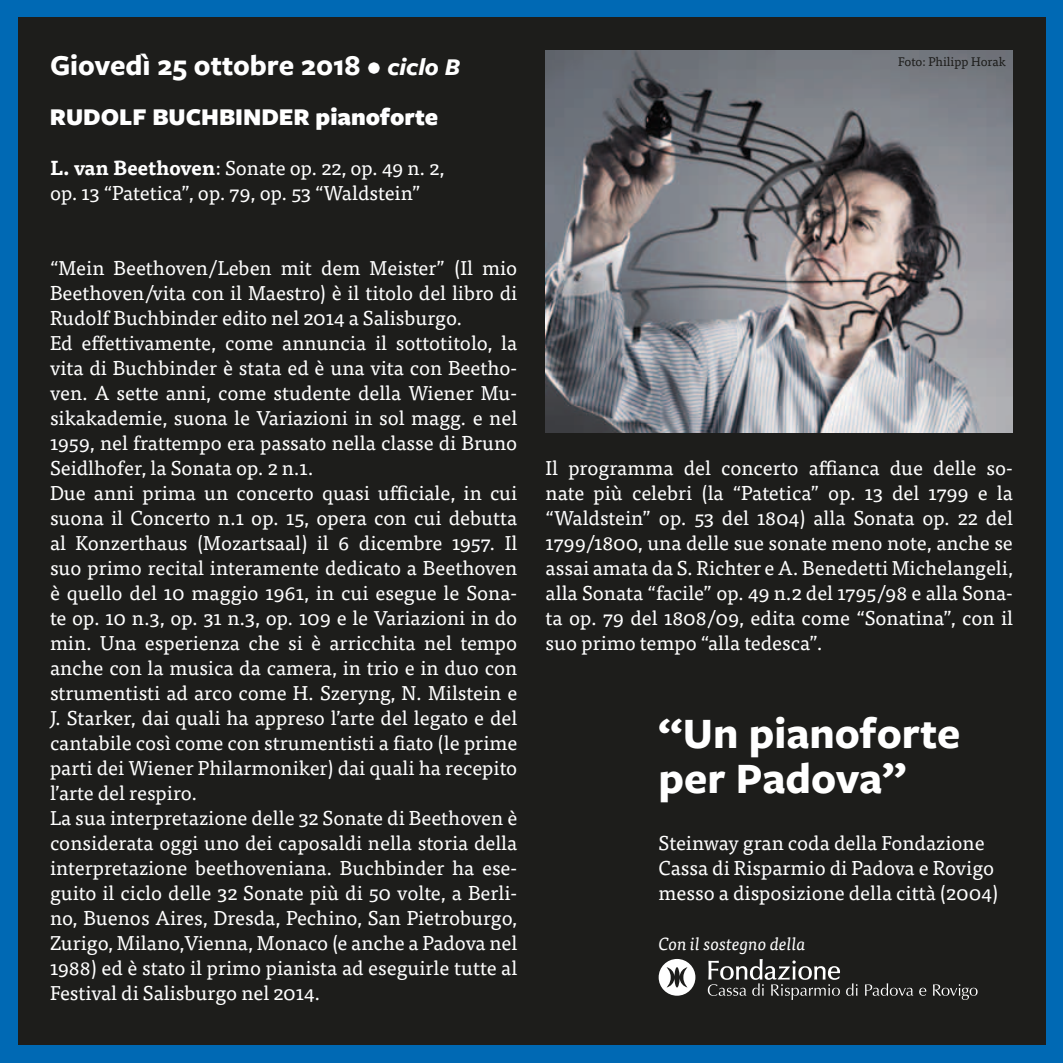
<style>
.page{position:relative;width:1063px;height:1063px;background:#fff}
.page>*{position:absolute;margin:0;border:0;box-sizing:border-box;transform-origin:0 0}
.t1{font:700 45px/45px "Freight Sans Pro";color:#fff}
.t2{font:700 30px "Freight Sans Pro";color:#fff}
.t3{font:900 25px "Freight Sans Pro";color:#fff}
.t4{font:20px/25px "Tisa Pro";color:#fff}
.t5{font:italic 17.5px "Tisa Pro";color:#fff}
.t6{font:12.5px "Tisa Pro";color:#1d1d1b}
.s1{font-style:italic;font-size:25px}
.s2{font-weight:700}
</style>
<div class="page">
<div style="left:0;top:0;width:1063px;height:1063px;background:linear-gradient(to right,#0069b4,#0069b4)"></div>
<div style="left:18px;top:18px;width:1027px;height:1027px;background:#1d1d1b"></div>
<svg style="left:659px;top:959px;width:36px;height:37px"></svg>
<svg style="left:708px;top:959px;width:132px;height:41px"></svg>
<svg style="left:846px;top:983px;width:12px;height:13px"></svg>
<svg style="left:865px;top:983px;width:48px;height:13px"></svg>
<svg style="left:919px;top:988px;width:7px;height:8px"></svg>
<svg style="left:933px;top:984px;width:45px;height:16px"></svg>
<img style="left:546px;top:50px;width:467px;height:383px">
<h2 class="t2" style="left:50px;top:45px;width:412px">Giovedì 25 ottobre 2018 • <span class="s1">ciclo B</span></h2>
<p class="t3" style="left:50px;top:99px;width:390px">RUDOLF BUCHBINDER PIANOFORTE</p>
<p class="t4" style="left:50px;top:154px;width:396px"><span class="s2">L. van Beethoven</span>: Sonate op. 22, op. 49 n. 2, op. 13 “Patetica”, op. 79, op. 53 “Waldstein”</p>
<p class="t4" style="left:50px;top:254px;width:469px">“Mein Beethoven/Leben mit dem Meister” (Il mio Beethoven/vita con il Maestro) è il titolo del libro di Rudolf Buchbinder edito nel 2014 a Salisburgo.<br>Ed effettivamente, come annuncia il sottotitolo, la vita di Buchbinder è stata ed è una vita con Beetho&shy;ven. A sette anni, come studente della Wiener Mu&shy;sikakademie, suona le Variazioni in sol magg. e nel 1959, nel frattempo era passato nella classe di Bruno Seidlhofer, la Sonata op. 2 n.1.<br>Due anni prima un concerto quasi ufficiale, in cui suona il Concerto n.1 op. 15, opera con cui debutta al Konzerthaus (Mozartsaal) il 6 dicembre 1957. Il suo primo recital interamente dedicato a Beethoven è quello del 10 maggio 1961, in cui esegue le Sona&shy;te op. 10 n.3, op. 31 n.3, op. 109 e le Variazioni in do min. Una esperienza che si è arricchita nel tempo anche con la musica da camera, in trio e in duo con strumentisti ad arco come H. Szeryng, N. Milstein e J. Starker, dai quali ha appreso l’arte del legato e del cantabile così come con strumentisti a fiato (le prime parti dei Wiener Philarmoniker) dai quali ha recepito l’arte del respiro.<br>La sua interpretazione delle 32 Sonate di Beethoven è considerata oggi uno dei caposaldi nella storia della interpretazione beethoveniana. Buchbinder ha ese&shy;guito il ciclo delle 32 Sonate più di 50 volte, a Berli&shy;no, Buenos Aires, Dresda, Pechino, San Pietroburgo, Zurigo, Milano,Vienna, Monaco (e anche a Padova nel 1988) ed è stato il primo pianista ad eseguirle tutte al Festival di Salisburgo nel 2014.</p>
<p class="t6" style="left:898px;top:53px;width:109px">Foto: Philipp Horak</p>
<p class="t4" style="left:546px;top:454px;width:469px;text-align:justify">Il programma del concerto affianca due delle so&shy;nate più celebri (la “Patetica” op. 13 del 1799 e la “Waldstein” op. 53 del 1804) alla Sonata op. 22 del 1799/1800, una delle sue sonate meno note, anche se assai amata da S. Richter e A. Benedetti Michelangeli, alla Sonata “facile” op. 49 n.2 del 1795/98 e alla Sona&shy;ta op. 79 del 1808/09, edita come “Sonatina”, con il suo primo tempo “alla tedesca”.</p>
<h1 class="t1" style="left:659px;top:709px;width:303px">“Un pianoforte per Padova”</h1>
<p class="t4" style="left:659px;top:829px;width:341px">Steinway gran coda della Fondazione<br>Cassa di Risparmio di Padova e Rovigo messo a disposizione della città (2004)</p>
<p class="t5" style="left:659px;top:931px;width:149px">Con il sostegno della</p>
</div>
